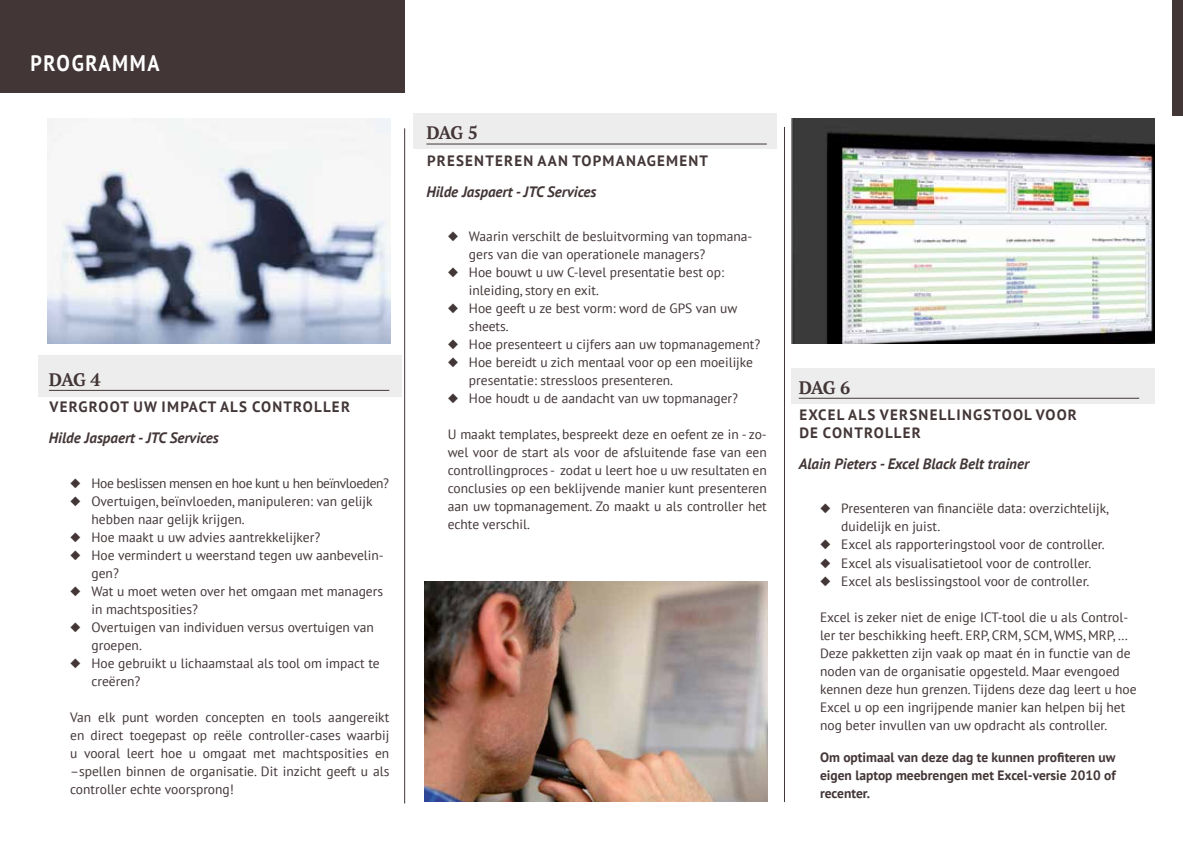
<style>
.page{position:relative;width:1183px;height:851px;background:#fff}
.page>*{position:absolute;margin:0;border:0;box-sizing:border-box;transform-origin:0 0}
.t1{font:700 22.5px "PT Sans";letter-spacing:.08em;color:#fff;scale:.89 1}
.t2{font:700 18px "PT Serif";letter-spacing:-.065em;color:#433637}
.t3{font:700 15px/18px "PT Sans";letter-spacing:.08em;color:#433637}
.t4{font:italic 700 15px "PT Sans";color:#433637}
.t5{font:13.5px/18px "PT Sans";color:#433637}
.t6{font:700 13.5px/18px "PT Sans";color:#433637;text-align:justify}
.t7{font:13.5px "PT Sans";letter-spacing:-.03em;color:#433637}
</style>
<div class="page">
<img style="left:48px;top:118px;width:343px;height:226px">
<img style="left:424px;top:581px;width:343px;height:220px">
<img style="left:791px;top:118px;width:363px;height:226px">
<hr style="left:404px;top:128px;width:1px;height:675px;background:#433637">
<hr style="left:783px;top:127px;width:1px;height:674px;background:#433637">
<div style="left:413px;top:113px;width:363px;height:36px;background:#eeeded"></div>
<div style="left:38px;top:355px;width:363px;height:42px;background:#eeeded"></div>
<div style="left:0;top:0;width:404px;height:92px;background:#433637"></div>
<div style="left:791px;top:368px;width:363px;height:36px;background:#eeeded"></div>
<div style="left:1172px;top:0;width:10px;height:115px;background:#433637"></div>
<h1 class="t1" style="left:31px;top:48px;width:146px">PROGRAMMA</h1>
<h2 class="t2" style="left:49px;top:367px;width:53px">DAG 4</h2>
<p class="t3" style="left:49px;top:397px;width:302px">VERGROOT UW IMPACT ALS CONTROLLER</p>
<p class="t4" style="left:49px;top:427px;width:171px">Hilde Jaspaert - JTC Services</p>
<p class="t7" style="left:70px;top:474px;width:320px">◆ Hoe beslissen mensen en hoe kunt u hen beïnvloeden?</p>
<p class="t5" style="left:91px;top:491px;width:282px;text-indent:-21px">◆ Overtuigen, beïnvloeden, manipuleren: van gelijk hebben naar gelijk krijgen.</p>
<p class="t5" style="left:70px;top:527px;width:251px">◆ Hoe maakt u uw advies aantrekkelijker?</p>
<p class="t5" style="left:91px;top:545px;width:294px;text-indent:-21px">◆ Hoe vermindert u weerstand tegen uw aanbevelin&shy;gen?</p>
<p class="t5" style="left:91px;top:581px;width:293px;text-indent:-21px">◆ Wat u moet weten over het omgaan met managers in machtsposities?</p>
<p class="t5" style="left:91px;top:617px;width:284px;text-indent:-21px">◆ Overtuigen van individuen versus overtuigen van groepen.</p>
<p class="t5" style="left:91px;top:653px;width:290px;text-indent:-21px">◆ Hoe gebruikt u lichaamstaal als tool om impact te creëren?</p>
<p class="t5" style="left:70px;top:707px;width:320px;text-align:justify">Van elk punt worden concepten en tools aangereikt en direct toegepast op reële controller-cases waarbij u vooral leert hoe u omgaat met machtsposities en –spellen binnen de organisatie. Dit inzicht geeft u als controller echte voorsprong!</p>
<h2 class="t2" style="left:426px;top:121px;width:53px">DAG 5</h2>
<p class="t3" style="left:427px;top:151px;width:282px">PRESENTEREN AAN TOPMANAGEMENT</p>
<p class="t4" style="left:426px;top:181px;width:171px">Hilde Jaspaert - JTC Services</p>
<p class="t5" style="left:469px;top:227px;width:285px;text-indent:-21px">◆ Waarin verschilt de besluitvorming van topmana&shy;gers van die van operationele managers?</p>
<p class="t5" style="left:469px;top:263px;width:256px;text-indent:-21px">◆ Hoe bouwt u uw C-level presentatie best op: inleiding, story en exit.</p>
<p class="t5" style="left:469px;top:299px;width:270px;text-indent:-21px">◆ Hoe geeft u ze best vorm: word de GPS van uw sheets.</p>
<p class="t5" style="left:447px;top:335px;width:314px">◆ Hoe presenteert u cijfers aan uw topmanagement?</p>
<p class="t5" style="left:469px;top:353px;width:285px;text-indent:-21px">◆ Hoe bereidt u zich mentaal voor op een moeilijke presentatie: stressloos presenteren.</p>
<p class="t5" style="left:447px;top:389px;width:292px">◆ Hoe houdt u de aandacht van uw topmanager?</p>
<p class="t5" style="left:447px;top:425px;width:320px;text-align:justify">U maakt templates, bespreekt deze en oefent ze in - zo&shy;wel voor de start als voor de afsluitende fase van een controllingproces - zodat u leert hoe u uw resultaten en conclusies op een beklijvende manier kunt presenteren aan uw topmanagement. Zo maakt u als controller het echte verschil.</p>
<h2 class="t2" style="left:798px;top:375px;width:53px">DAG 6</h2>
<p class="t3" style="left:799px;top:405px;width:279px">EXCEL ALS VERSNELLINGSTOOL VOOR<br>DE CONTROLLER</p>
<p class="t4" style="left:798px;top:453px;width:232px">Alain Pieters - Excel Black Belt trainer</p>
<p class="t5" style="left:841px;top:499px;width:269px;text-indent:-21px">◆ Presenteren van financiële data: overzichtelijk, duidelijk en juist.</p>
<p class="t5" style="left:819px;top:535px;width:286px">◆ Excel als rapporteringstool voor de controller.</p>
<p class="t5" style="left:819px;top:553px;width:273px">◆ Excel als visualisatietool voor de controller.</p>
<p class="t5" style="left:819px;top:571px;width:271px">◆ Excel als beslissingstool voor de controller.</p>
<p class="t5" style="left:819px;top:607px;width:318px">Excel is zeker niet de enige ICT-tool die u als Control&shy;ler ter beschikking heeft. ERP, CRM, SCM, WMS, MRP, … Deze pakketten zijn vaak op maat én in functie van de noden van de organisatie opgesteld. Maar evengoed kennen deze hun grenzen. Tijdens deze dag leert u hoe Excel u op een ingrijpende manier kan helpen bij het nog beter invullen van uw opdracht als controller.</p>
<p class="t6" style="left:819px;top:748px;width:297px">Om optimaal van deze dag te kunnen profiteren uw eigen laptop meebrengen met Excel-versie 2010 of recenter.</p>
</div>
